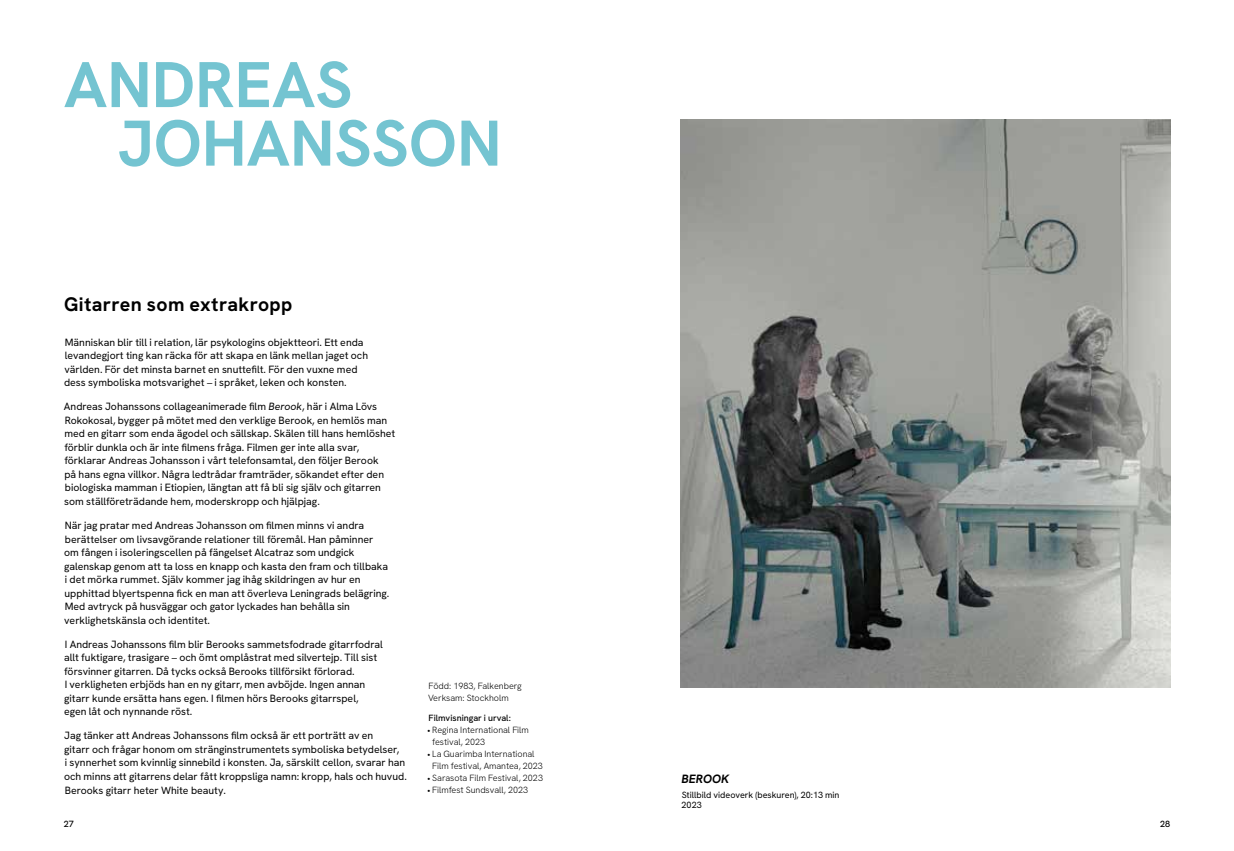
<style>
.page{position:relative;width:1234px;height:851px;background:#fff}
.page>*{position:absolute;margin:0;border:0;box-sizing:border-box;transform-origin:0 0}
.t1{font:700 64.5px/58.5px "HK Grotesk";color:#74c4d1}
.t2{font:700 19.5px "HK Grotesk";letter-spacing:.02em;color:#000}
.t3{font:italic 700 12px "HK Grotesk";color:#000}
.t4{font:10.5px/13.5px "HK Grotesk";color:#000}
.t5{font:300 9px/12px "HK Grotesk";letter-spacing:-.005em;color:#000}
.t6{font:9px/10.8px "HK Grotesk";color:#000}
.t7{font:500 9px "HK Grotesk";color:#000}
.s1{font-style:italic}
</style>
<div class="page">
<img style="left:680px;top:120px;width:489px;height:568px">
<h1 class="t1" style="left:118px;top:54px;width:385px;text-indent:-54px">ANDREAS<br>JOHANSSON</h1>
<h2 class="t2" style="left:64px;top:291px;width:230px">Gitarren som extrakropp</h2>
<p class="t4" style="left:64px;top:335px;width:305px">Människan blir till i relation, lär psykologins objektteori. Ett enda levandegjort ting kan räcka för att skapa en länk mellan jaget och världen. För det minsta barnet en snuttefilt. För den vuxne med dess symboliska motsvarighet – i språket, leken och konsten.</p>
<p class="t4" style="left:64px;top:399px;width:333px">Andreas Johanssons collageanimerade film <span class="s1">Berook</span>, här i Alma Lövs Rokokosal, bygger på mötet med den verklige Berook, en hemlös man med en gitarr som enda ägodel och sällskap. Skälen till hans hemlöshet förblir dunkla och är inte filmens fråga. Filmen ger inte alla svar, förklarar Andreas Johansson i vårt telefonsamtal, den följer Berook<br>på hans egna villkor. Några ledtrådar framträder, sökandet efter den biologiska mamman i Etiopien, längtan att få bli sig själv och gitarren som ställföreträdande hem, moderskropp och hjälpjag.</p>
<p class="t4" style="left:64px;top:518px;width:327px">När jag pratar med Andreas Johansson om filmen minns vi andra berättelser om livsavgörande relationer till föremål. Han påminner om fången i isoleringscellen på fängelset Alcatraz som undgick galenskap genom att ta loss en knapp och kasta den fram och tillbaka i det mörka rummet. Själv kommer jag ihåg skildringen av hur en upphittad blyertspenna fick en man att överleva Leningrads belägring.<br>Med avtryck på husväggar och gator lyckades han behålla sin verklighetskänsla och identitet.</p>
<p class="t4" style="left:64px;top:637px;width:320px">I Andreas Johanssons film blir Berooks sammetsfodrade gitarrfodral allt fuktigare, trasigare – och ömt omplåstrat med silvertejp. Till sist försvinner gitarren. Då tycks också Berooks tillförsikt förlorad.<br>I verkligheten erbjöds han en ny gitarr, men avböjde. Ingen annan gitarr kunde ersätta hans egen. I filmen hörs Berooks gitarrspel, egen låt och nynnande röst.</p>
<p class="t4" style="left:64px;top:728px;width:344px">Jag tänker att Andreas Johanssons film också är ett porträtt av en<br>gitarr och frågar honom om stränginstrumentets symboliska betydelser,<br>i synnerhet som kvinnlig sinnebild i konsten. Ja, särskilt cellon, svarar han och minns att gitarrens delar fått kroppsliga namn: kropp, hals och huvud.<br>Berooks gitarr heter White beauty.</p>
<p class="t5" style="left:428px;top:679px;width:95px">Född: 1983, Falkenberg<br>Verksam: Stockholm</p>
<p class="t7" style="left:428px;top:712px;width:84px">Filmvisningar i urval:</p>
<p class="t5" style="left:432px;top:724px;width:98px;text-indent:-5px">• Regina International Film festival, 2023</p>
<p class="t5" style="left:432px;top:748px;width:112px;text-indent:-5px">• La Guarimba International<br>Film festival, Amantea, 2023</p>
<p class="t5" style="left:427px;top:772px;width:117px">• Sarasota Film Festival, 2023</p>
<p class="t5" style="left:427px;top:784px;width:102px">• Filmfest Sundsvall, 2023</p>
<p class="t3" style="left:681px;top:770px;width:49px">BEROOK</p>
<p class="t6" style="left:681px;top:788px;width:159px">Stillbild videoverk (beskuren), 20:13 min<br>2023</p>
<p class="t7" style="left:64px;top:818px;width:12px">27</p>
<p class="t7" style="left:1159px;top:818px;width:12px">28</p>
</div>
